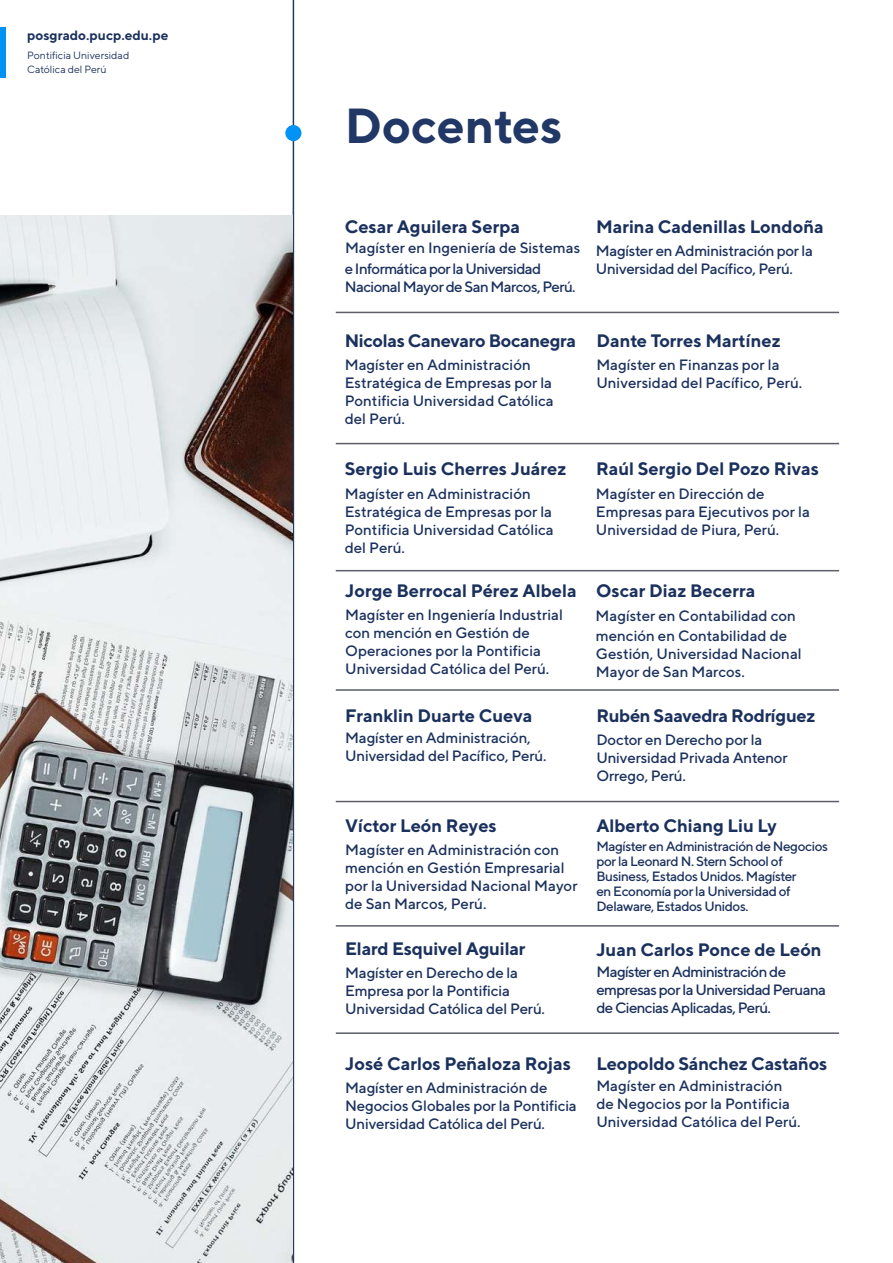
<style>
.page{position:relative;width:893px;height:1263px;background:#fff}
.page>*{position:absolute;margin:0;border:0;box-sizing:border-box;transform-origin:0 0}
.t1{font:700 49.2px "TT Norms";color:#213766}
.t2{font:700 18px "TT Norms";color:#1b315d}
.t3{font:700 18px "TT Norms";letter-spacing:-.02em;color:#1b315d}
.t4{font:500 15px/18px "TT Norms";color:#1b315d}
.t5{font:500 15px/18px "TT Norms";letter-spacing:-.04em;color:#1b315d}
.t6{font:500 15px/18px "TT Norms";letter-spacing:-.02em;color:#1b315d}
.t7{font:500 13.5px/15px "TT Norms";letter-spacing:-.03em;color:#1b315d}
.t8{font:700 13.5px "TT Norms";color:#1b315d}
.t9{font:10.5px/13.8px "TT Norms";color:#1b315d}
</style>
<div class="page">
<div style="left:0;top:28px;width:5px;height:50px;background:#0092f4"></div>
<hr style="left:293px;top:0;width:1px;height:1263px;background:#213766">
<div style="left:285px;top:125px;width:16px;height:16px;background:#0092f4;border-radius:50%"></div>
<img style="left:0;top:216px;width:293px;height:1047px">
<hr style="left:336px;top:312px;width:503px;height:1px;background:#5c5e68">
<hr style="left:336px;top:443px;width:503px;height:1px;background:#5c5e68">
<hr style="left:336px;top:570px;width:503px;height:1px;background:#5c5e68">
<hr style="left:336px;top:689px;width:503px;height:2px;background:#5c5e68">
<hr style="left:336px;top:801px;width:503px;height:1px;background:#5c5e68">
<hr style="left:336px;top:925px;width:503px;height:2px;background:#5c5e68">
<hr style="left:336px;top:1032px;width:503px;height:2px;background:#5c5e68">
<p class="t8" style="left:27px;top:27px;width:143px">posgrado.pucp.edu.pe</p>
<p class="t9" style="left:27px;top:48px;width:104px">Pontificia Universidad<br>Católica del Perú</p>
<h1 class="t1" style="left:345px;top:95px;width:219px">Docentes</h1>
<p class="t2" style="left:345px;top:215px;width:177px">Cesar Aguilera Serpa</p>
<p class="t2" style="left:596px;top:215px;width:229px">Marina Cadenillas Londoña</p>
<p class="t4" style="left:345px;top:239px;width:237px">Magíster en Ingeniería de Sistemas</p>
<p class="t5" style="left:345px;top:259px;width:232px">e Informática por la Universidad<br>Nacional Mayor de San Marcos, Perú.</p>
<p class="t6" style="left:596px;top:241px;width:219px">Magíster en Administración por la<br>Universidad del Pacífico, Perú.</p>
<p class="t3" style="left:345px;top:329px;width:233px">Nicolas Canevaro Bocanegra</p>
<p class="t4" style="left:345px;top:355px;width:211px">Magíster en Administración<br>Estratégica de Empresas por la<br>Pontificia Universidad Católica del Perú.</p>
<p class="t2" style="left:596px;top:329px;width:186px">Dante Torres Martínez</p>
<p class="t4" style="left:596px;top:355px;width:207px">Magíster en Finanzas por la<br>Universidad del Pacífico, Perú.</p>
<p class="t2" style="left:345px;top:457px;width:223px">Sergio Luis Cherres Juárez</p>
<p class="t2" style="left:596px;top:457px;width:224px">Raúl Sergio Del Pozo Rivas</p>
<p class="t4" style="left:345px;top:484px;width:211px">Magíster en Administración<br>Estratégica de Empresas por la<br>Pontificia Universidad Católica del Perú.</p>
<p class="t4" style="left:596px;top:484px;width:215px">Magíster en Dirección de<br>Empresas para Ejecutivos por la<br>Universidad de Piura, Perú.</p>
<p class="t2" style="left:345px;top:580px;width:233px">Jorge Berrocal Pérez Albela</p>
<p class="t4" style="left:345px;top:606px;width:219px">Magíster en Ingeniería Industrial con mención en Gestión de<br>Operaciones por la Pontificia<br>Universidad Católica del Perú.</p>
<p class="t2" style="left:596px;top:580px;width:161px">Oscar Diaz Becerra</p>
<p class="t4" style="left:596px;top:606px;width:202px">Magíster en Contabilidad con</p>
<p class="t4" style="left:596px;top:626px;width:207px">mención en Contabilidad de<br>Gestión, Universidad Nacional<br>Mayor de San Marcos.</p>
<p class="t2" style="left:345px;top:704px;width:189px">Franklin Duarte Cueva</p>
<p class="t4" style="left:345px;top:728px;width:203px">Magíster en Administración,<br>Universidad del Pacífico, Perú.</p>
<p class="t3" style="left:596px;top:704px;width:220px">Rubén Saavedra Rodríguez</p>
<p class="t4" style="left:596px;top:730px;width:193px">Doctor en Derecho por la<br>Universidad Privada Antenor<br>Orrego, Perú.</p>
<p class="t2" style="left:345px;top:815px;width:153px">Víctor León Reyes</p>
<p class="t4" style="left:345px;top:841px;width:234px">Magíster en Administración con mención en Gestión Empresarial por la Universidad Nacional Mayor de San Marcos, Perú.</p>
<p class="t2" style="left:345px;top:937px;width:182px">Elard Esquivel Aguilar</p>
<p class="t4" style="left:345px;top:963px;width:201px">Magíster en Derecho de la<br>Empresa por la Pontificia<br>Universidad Católica del Perú.</p>
<p class="t2" style="left:596px;top:815px;width:182px">Alberto Chiang Liu Ly</p>
<p class="t7" style="left:596px;top:838px;width:233px">Magíster en Administración de Negocios por la Leonard N. Stern School of Business, Estados Unidos. Magíster<br>en Economía por la Universidad of Delaware, Estados Unidos.</p>
<p class="t2" style="left:596px;top:938px;width:227px">Juan Carlos Ponce de León</p>
<p class="t5" style="left:596px;top:962px;width:231px">Magíster en Administración de empresas por la Universidad Peruana de Ciencias Aplicadas, Perú.</p>
<p class="t2" style="left:345px;top:1052px;width:227px">José Carlos Peñaloza Rojas</p>
<p class="t4" style="left:345px;top:1078px;width:233px">Magíster en Administración de<br>Negocios Globales por la Pontificia<br>Universidad Católica del Perú.</p>
<p class="t2" style="left:596px;top:1052px;width:233px">Leopoldo Sánchez Castaños</p>
<p class="t4" style="left:596px;top:1076px;width:206px">Magíster en Administración de Negocios por la Pontificia<br>Universidad Católica del Perú.</p>
</div>
